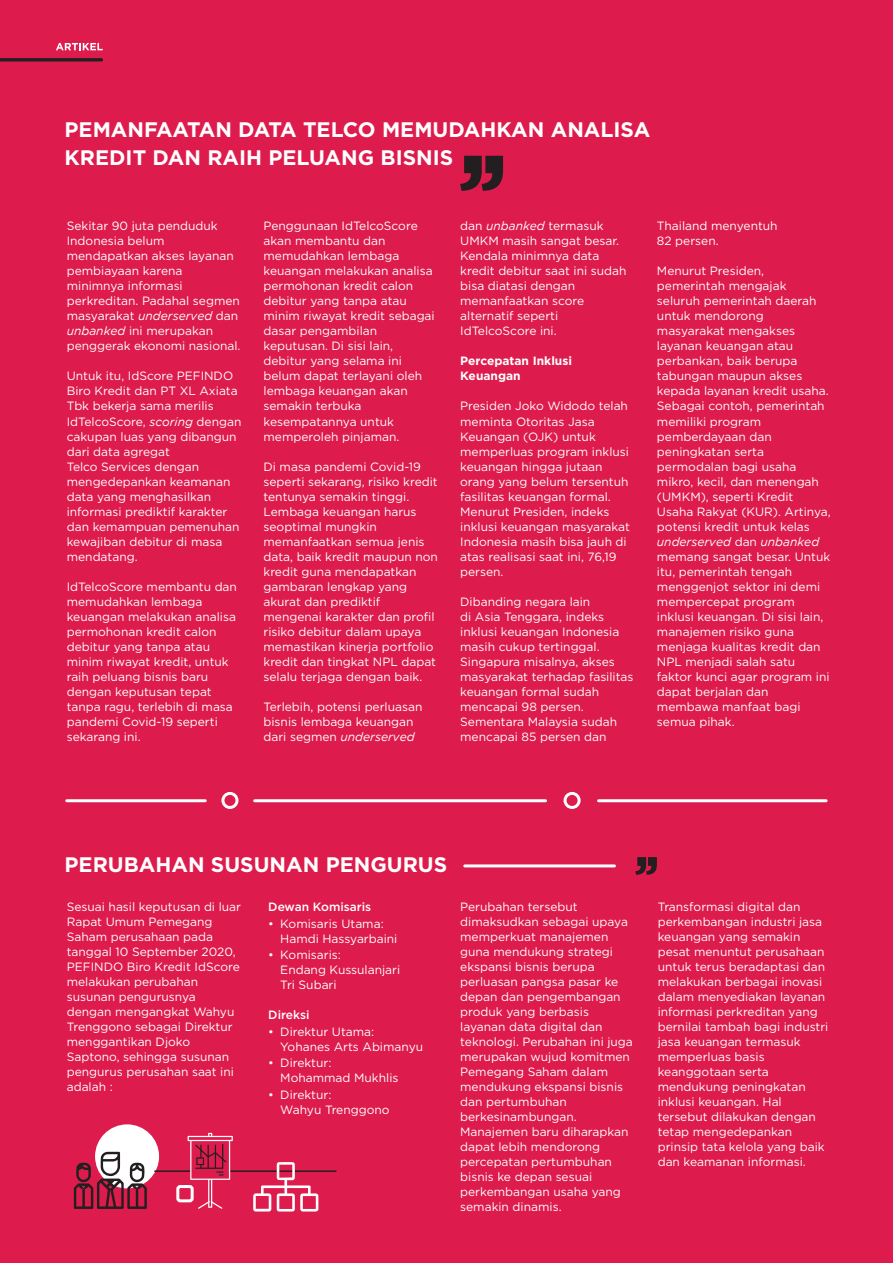
<style>
.page{position:relative;width:893px;height:1263px;background:#de1b4d}
.page>*{position:absolute;margin:0;border:0;box-sizing:border-box;transform-origin:0 0}
.t1{font:700 21px/28.5px "Gotham";color:#fff}
.t2{font:12px/15px "Gotham";color:#fff}
.t3{font:700 12px/15px "Gotham";color:#fff}
.t4{font:500 12px "Gotham";color:#fff}
.s1{font-style:italic}
</style>
<div class="page">
<svg style="left:0;top:58px;width:103px;height:3px"></svg>
<svg style="left:56px;top:43px;width:47px;height:7px"></svg>
<div style="left:95px;top:1124px;width:64px;height:64px;background:#fff;border-radius:50%"></div>
<hr style="left:154px;top:1170px;width:182px;height:2px;background:#231f20">
<div style="left:176px;top:1185px;width:18px;height:17px;border:3px solid #fff;border-radius:2px"></div>
<svg style="left:198px;top:1201px;width:24px;height:8px"></svg>
<svg style="left:208px;top:1133px;width:4px;height:75px"></svg>
<svg style="left:188px;top:1136px;width:45px;height:44px"></svg>
<svg style="left:74px;top:1152px;width:73px;height:57px"></svg>
<svg style="left:460px;top:156px;width:43px;height:35px"></svg>
<svg style="left:635px;top:857px;width:22px;height:18px"></svg>
<hr style="left:67px;top:799px;width:138px;height:3px;background:#fff">
<hr style="left:599px;top:799px;width:227px;height:3px;background:#fff">
<hr style="left:255px;top:799px;width:291px;height:3px;background:#fff">
<hr style="left:465px;top:864px;width:149px;height:3px;background:#fff">
<div style="left:221px;top:792px;width:17px;height:17px;border:3px solid #fff;border-radius:50%"></div>
<div style="left:564px;top:792px;width:17px;height:17px;border:3px solid #fff;border-radius:50%"></div>
<svg style="left:253px;top:1162px;width:65px;height:49px"></svg>
<h1 class="t1" style="left:65px;top:115px;width:587px">PEMANFAATAN DATA TELCO MEMUDAHKAN ANALISA<br>KREDIT DAN RAIH PELUANG BISNIS</h1>
<p class="t2" style="left:67px;top:218px;width:175px">Sekitar 90 juta penduduk<br>Indonesia belum mendapatkan akses layanan pembiayaan karena minimnya informasi perkreditan. Padahal segmen masyarakat <span class="s1">underserved</span> dan <span class="s1">unbanked</span> ini merupakan penggerak ekonomi nasional.</p>
<p class="t2" style="left:67px;top:368px;width:176px">Untuk itu, IdScore PEFINDO<br>Biro Kredit dan PT XL Axiata<br>Tbk bekerja sama merilis<br>IdTelcoScore, <span class="s1">scoring</span> dengan cakupan luas yang dibangun dari data agregat<br>Telco Services dengan mengedepankan keamanan data yang menghasilkan informasi prediktif karakter dan kemampuan pemenuhan kewajiban debitur di masa mendatang.</p>
<p class="t2" style="left:67px;top:578px;width:172px">IdTelcoScore membantu dan memudahkan lembaga keuangan melakukan analisa permohonan kredit calon debitur yang tanpa atau minim riwayat kredit, untuk raih peluang bisnis baru dengan keputusan tepat tanpa ragu, terlebih di masa pandemi Covid-19 seperti sekarang ini.</p>
<p class="t2" style="left:263px;top:218px;width:173px">Penggunaan IdTelcoScore akan membantu dan memudahkan lembaga keuangan melakukan analisa permohonan kredit calon debitur yang tanpa atau minim riwayat kredit sebagai dasar pengambilan keputusan. Di sisi lain, debitur yang selama ini belum dapat terlayani oleh lembaga keuangan akan semakin terbuka kesempatannya untuk memperoleh pinjaman.</p>
<p class="t2" style="left:263px;top:458px;width:176px">Di masa pandemi Covid-19 seperti sekarang, risiko kredit tentunya semakin tinggi.<br>Lembaga keuangan harus seoptimal mungkin memanfaatkan semua jenis data, baik kredit maupun non kredit guna mendapatkan gambaran lengkap yang akurat dan prediktif mengenai karakter dan profil risiko debitur dalam upaya memastikan kinerja portfolio kredit dan tingkat NPL dapat selalu terjaga dengan baik.</p>
<p class="t2" style="left:263px;top:698px;width:160px">Terlebih, potensi perluasan bisnis lembaga keuangan dari segmen <span class="s1">underserved</span></p>
<p class="t2" style="left:460px;top:218px;width:168px">dan <span class="s1">unbanked</span> termasuk<br>UMKM masih sangat besar.<br>Kendala minimnya data kredit debitur saat ini sudah bisa diatasi dengan memanfaatkan score alternatif seperti<br>IdTelcoScore ini.</p>
<p class="t3" style="left:460px;top:354px;width:113px">Percepatan Inklusi<br>Keuangan</p>
<p class="t2" style="left:460px;top:398px;width:171px">Presiden Joko Widodo telah meminta Otoritas Jasa<br>Keuangan (OJK) untuk memperluas program inklusi keuangan hingga jutaan orang yang belum tersentuh fasilitas keuangan formal.<br>Menurut Presiden, indeks inklusi keuangan masyarakat<br>Indonesia masih bisa jauh di atas realisasi saat ini, 76,19 persen.</p>
<p class="t2" style="left:460px;top:593px;width:175px">Dibanding negara lain<br>di Asia Tenggara, indeks inklusi keuangan Indonesia masih cukup tertinggal.<br>Singapura misalnya, akses masyarakat terhadap fasilitas keuangan formal sudah mencapai 98 persen.<br>Sementara Malaysia sudah mencapai 85 persen dan</p>
<p class="t2" style="left:657px;top:218px;width:122px">Thailand menyentuh<br>82 persen.</p>
<p class="t2" style="left:657px;top:263px;width:175px">Menurut Presiden, pemerintah mengajak seluruh pemerintah daerah untuk mendorong masyarakat mengakses layanan keuangan atau perbankan, baik berupa tabungan maupun akses kepada layanan kredit usaha.<br>Sebagai contoh, pemerintah memiliki program pemberdayaan dan peningkatan serta permodalan bagi usaha mikro, kecil, dan menengah (UMKM), seperti Kredit<br>Usaha Rakyat (KUR). Artinya, potensi kredit untuk kelas <span class="s1">underserved</span> dan <span class="s1">unbanked </span>memang sangat besar. Untuk itu, pemerintah tengah menggenjot sektor ini demi mempercepat program inklusi keuangan. Di sisi lain, manajemen risiko guna menjaga kualitas kredit dan<br>NPL menjadi salah satu faktor kunci agar program ini dapat berjalan dan membawa manfaat bagi semua pihak.</p>
<h1 class="t1" style="left:65px;top:851px;width:384px">PERUBAHAN SUSUNAN PENGURUS</h1>
<p class="t2" style="left:67px;top:899px;width:176px">Sesuai hasil keputusan di luar<br>Rapat Umum Pemegang<br>Saham perusahaan pada tanggal 10 September 2020,<br>PEFINDO Biro Kredit IdScore melakukan perubahan susunan pengurusnya dengan mengangkat Wahyu<br>Trenggono sebagai Direktur menggantikan Djoko<br>Saptono, sehingga susunan pengurus perusahan saat ini adalah :</p>
<p class="t4" style="left:268px;top:899px;width:104px">Dewan Komisaris</p>
<p class="t2" style="left:280px;top:916px;width:119px;text-indent:-12px">• Komisaris Utama:<br>Hamdi Hassyarbaini</p>
<p class="t2" style="left:280px;top:947px;width:121px;text-indent:-12px">• Komisaris:<br>Endang Kussulanjari<br>Tri Subari</p>
<p class="t4" style="left:268px;top:1007px;width:43px">Direksi</p>
<p class="t2" style="left:280px;top:1024px;width:144px;text-indent:-12px">• Direktur Utama:<br>Yohanes Arts Abimanyu</p>
<p class="t2" style="left:280px;top:1055px;width:120px;text-indent:-12px">• Direktur:<br>Mohammad Mukhlis</p>
<p class="t2" style="left:280px;top:1087px;width:111px;text-indent:-12px">• Direktur:<br>Wahyu Trenggono</p>
<p class="t2" style="left:460px;top:899px;width:174px">Perubahan tersebut dimaksudkan sebagai upaya memperkuat manajemen guna mendukung strategi ekspansi bisnis berupa perluasan pangsa pasar ke depan dan pengembangan produk yang berbasis layanan data digital dan teknologi. Perubahan ini juga merupakan wujud komitmen<br>Pemegang Saham dalam mendukung ekspansi bisnis dan pertumbuhan berkesinambungan.<br>Manajemen baru diharapkan dapat lebih mendorong percepatan pertumbuhan bisnis ke depan sesuai perkembangan usaha yang semakin dinamis.</p>
<p class="t2" style="left:658px;top:899px;width:172px">Transformasi digital dan perkembangan industri jasa keuangan yang semakin pesat menuntut perusahaan untuk terus beradaptasi dan melakukan berbagai inovasi dalam menyediakan layanan informasi perkreditan yang bernilai tambah bagi industri jasa keuangan termasuk memperluas basis keanggotaan serta mendukung peningkatan inklusi keuangan. Hal tersebut dilakukan dengan tetap mengedepankan prinsip tata kelola yang baik dan keamanan informasi.</p>
</div>
